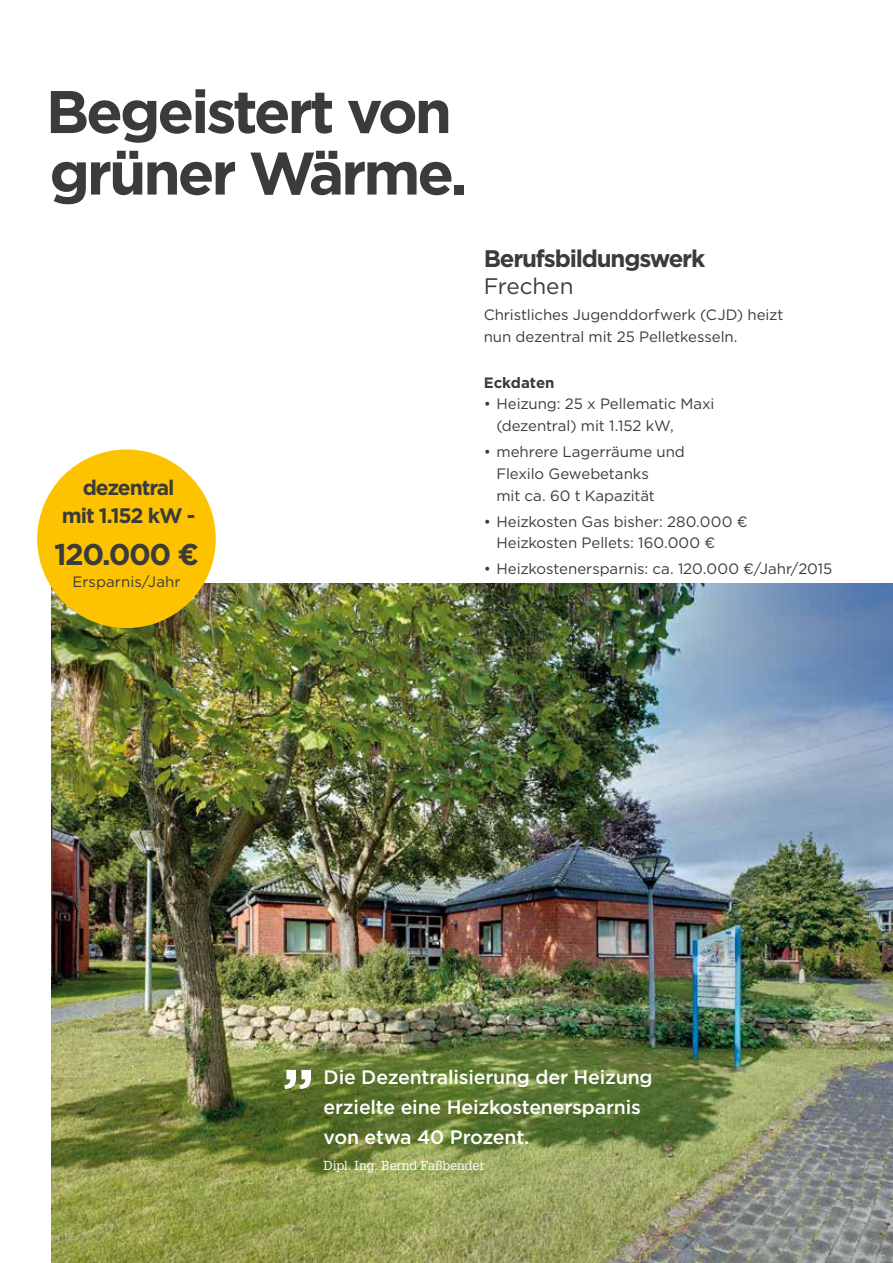
<style>
.page{position:relative;width:893px;height:1263px;background:#fff}
.page>*{position:absolute;margin:0;border:0;box-sizing:border-box;transform-origin:0 0}
.t1{font:700 60px/61.5px "Gotham";letter-spacing:-.05em;color:#3b3b3a}
.t2{font:700 59.1px "Gotham";color:#fff}
.t3{font:700 30px "Gotham";letter-spacing:-.05em;color:#3b3b3a}
.t4{font:700 24px "Gotham";letter-spacing:-.05em;color:#3b3b3a}
.t5{font:22.5px "Gotham";letter-spacing:-.005em;color:#3b3b3a}
.t6{font:700 21px/28.5px "Gotham";letter-spacing:-.05em;color:#3b3b3a;text-align:center}
.t7{font:500 19.5px/30px "Gotham";letter-spacing:-.01em;color:#fff}
.t8{font:15px/21.8px "Gotham";letter-spacing:-.005em;color:#3b3b3a}
.t9{font:700 15px "Gotham";color:#3b3b3a}
.t10{font:12.75px "Glypha LT Pro";letter-spacing:-.01em;color:#fff}
</style>
<div class="page">
<img style="left:51px;top:583px;width:842px;height:680px">
<div style="left:37px;top:449px;width:179px;height:179px;background:#fdc300;border-radius:50%"></div>
<h1 class="t1" style="left:46px;top:81px;width:423px">Begeistert von grüner Wärme.</h1>
<h3 class="t6" style="left:62px;top:473px;width:135px">dezentral<br>mit 1.152 kW -</h3>
<h3 class="t3" style="left:54px;top:534px;width:146px">120.000 €</h3>
<p class="t8" style="left:72px;top:570px;width:110px">Ersparnis/Jahr</p>
<h3 class="t4" style="left:484px;top:243px;width:223px">Berufsbildungswerk</h3>
<h3 class="t5" style="left:484px;top:272px;width:91px">Frechen</h3>
<p class="t8" style="left:484px;top:304px;width:301px">Christliches Jugenddorfwerk (CJD) heizt nun dezentral mit 25 Pelletkesseln.</p>
<p class="t9" style="left:484px;top:372px;width:72px">Eckdaten</p>
<p class="t8" style="left:496px;top:393px;width:220px;text-indent:-13px">• Heizung: 25 x Pellematic Maxi (dezentral) mit 1.152 kW,</p>
<p class="t8" style="left:496px;top:441px;width:190px;text-indent:-13px">• mehrere Lagerräume und<br>Flexilo Gewebetanks<br>mit ca. 60 t Kapazität</p>
<p class="t8" style="left:496px;top:510px;width:253px;text-indent:-13px">• Heizkosten Gas bisher: 280.000 €<br>Heizkosten Pellets: 160.000 €</p>
<p class="t8" style="left:484px;top:558px;width:350px">• Heizkostenersparnis: ca. 120.000 €/Jahr/2015</p>
<h2 class="t2" style="left:283px;top:1019px;width:33px">„</h2>
<h3 class="t7" style="left:324px;top:1062px;width:331px">Die Dezentralisierung der Heizung erzielte eine Heizkostenersparnis von etwa 40 Prozent.</h3>
<p class="t10" style="left:324px;top:1158px;width:162px">Dipl. Ing. Bernd Faßbender</p>
</div>
